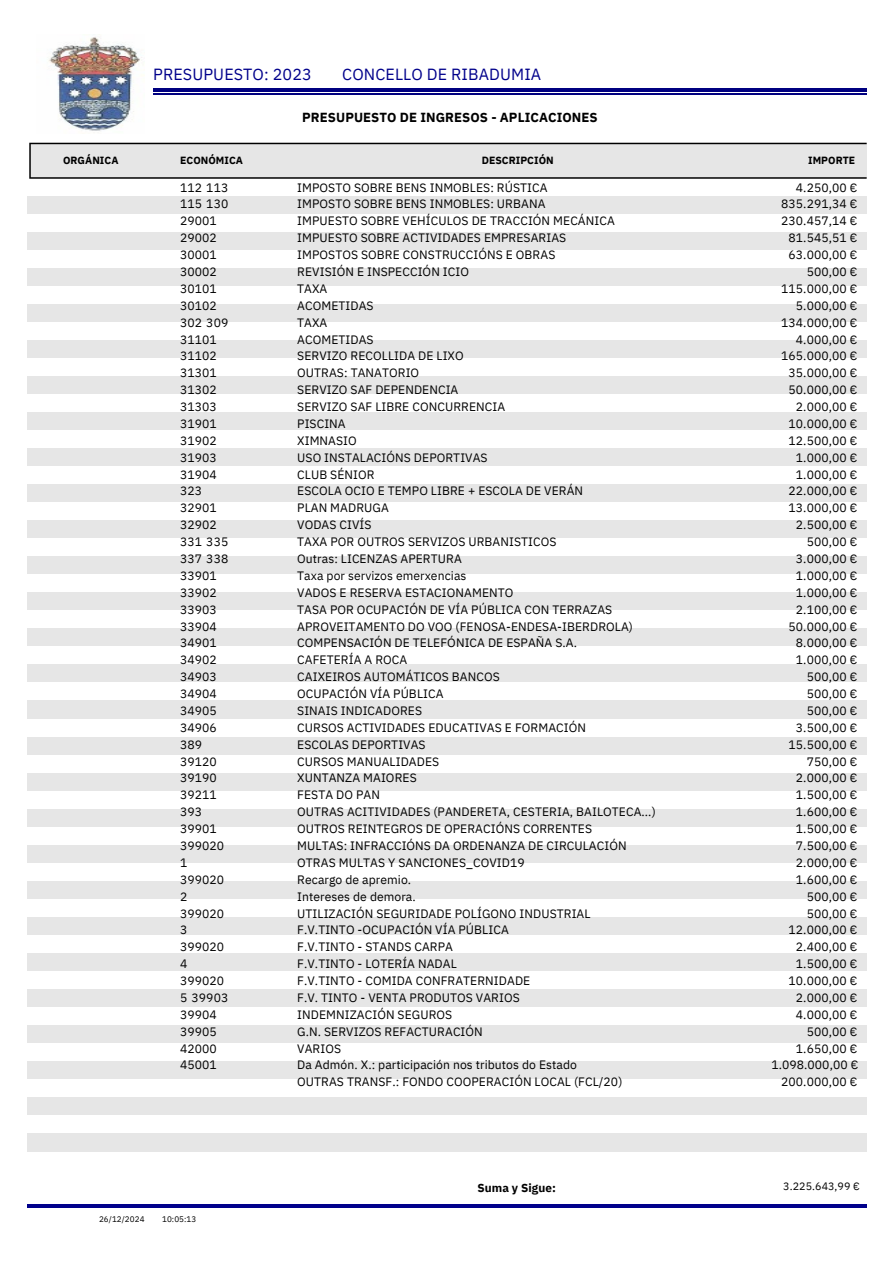
<style>
.page{position:relative;width:894px;height:1264px;background:#fff}
.page>*{position:absolute;margin:0;border:0;box-sizing:border-box;transform-origin:0 0}
.t1{font:16.05px "IBM Plex Sans";letter-spacing:.005em;color:#00008b}
.t2{font:700 13.05px "IBM Plex Sans";letter-spacing:.005em;color:#000}
.t3{font:12.15px/16.8px "IBM Plex Sans";letter-spacing:.005em;color:#000}
.t4{font:700 11.7px "IBM Plex Sans";letter-spacing:.005em;color:#000}
.t5{font:10.65px "IBM Plex Sans";letter-spacing:.005em;color:#000}
.t6{font:700 10.35px "IBM Plex Sans";letter-spacing:.005em;color:#000}
.t7{font:8.1px "IBM Plex Sans";letter-spacing:.005em;color:#000}
</style>
<div class="page">
<hr style="left:27px;top:1204px;width:839px;height:3px;background:#00008b">
<div style="left:27px;top:197px;width:839px;height:18px;background:#e6e6e6"></div>
<div style="left:27px;top:233px;width:839px;height:18px;background:#e6e6e6"></div>
<div style="left:27px;top:269px;width:839px;height:18px;background:#e6e6e6"></div>
<div style="left:27px;top:305px;width:839px;height:18px;background:#e6e6e6"></div>
<div style="left:27px;top:341px;width:839px;height:18px;background:#e6e6e6"></div>
<div style="left:27px;top:377px;width:839px;height:18px;background:#e6e6e6"></div>
<div style="left:27px;top:413px;width:839px;height:18px;background:#e6e6e6"></div>
<div style="left:27px;top:449px;width:839px;height:18px;background:#e6e6e6"></div>
<div style="left:27px;top:485px;width:839px;height:18px;background:#e6e6e6"></div>
<div style="left:27px;top:521px;width:839px;height:18px;background:#e6e6e6"></div>
<div style="left:27px;top:557px;width:839px;height:18px;background:#e6e6e6"></div>
<div style="left:27px;top:593px;width:839px;height:18px;background:#e6e6e6"></div>
<div style="left:27px;top:629px;width:839px;height:18px;background:#e6e6e6"></div>
<div style="left:27px;top:665px;width:839px;height:18px;background:#e6e6e6"></div>
<div style="left:27px;top:701px;width:839px;height:18px;background:#e6e6e6"></div>
<div style="left:27px;top:737px;width:839px;height:18px;background:#e6e6e6"></div>
<div style="left:27px;top:773px;width:839px;height:18px;background:#e6e6e6"></div>
<div style="left:27px;top:809px;width:839px;height:18px;background:#e6e6e6"></div>
<div style="left:27px;top:845px;width:839px;height:18px;background:#e6e6e6"></div>
<div style="left:27px;top:881px;width:839px;height:18px;background:#e6e6e6"></div>
<div style="left:27px;top:917px;width:839px;height:18px;background:#e6e6e6"></div>
<div style="left:27px;top:953px;width:839px;height:18px;background:#e6e6e6"></div>
<div style="left:27px;top:989px;width:839px;height:18px;background:#e6e6e6"></div>
<div style="left:27px;top:1025px;width:839px;height:18px;background:#e6e6e6"></div>
<div style="left:27px;top:1061px;width:839px;height:18px;background:#e6e6e6"></div>
<div style="left:27px;top:1097px;width:839px;height:18px;background:#e6e6e6"></div>
<div style="left:27px;top:1133px;width:839px;height:18px;background:#e6e6e6"></div>
<svg style="left:29px;top:143px;width:837px;height:36px;background:#d4d4d4"></svg>
<hr style="left:153px;top:89px;width:713px;height:3px;background:#000080">
<hr style="left:153px;top:93px;width:713px;height:2px;background:#000080">
<img style="left:48px;top:37px;width:94px;height:94px">
<h1 class="t1" style="left:153px;top:63px;width:160px">PRESUPUESTO: 2023</h1>
<h2 class="t1" style="left:342px;top:63px;width:200px">CONCELLO DE RIBADUMIA</h2>
<p class="t2" style="left:302px;top:108px;width:297px">PRESUPUESTO DE INGRESOS - APLICACIONES</p>
<h6 class="t6" style="left:63px;top:153px;width:57px">ORGÁNICA</h6>
<h6 class="t6" style="left:180px;top:153px;width:64px">ECONÓMICA</h6>
<h3 class="t6" style="left:481px;top:153px;width:74px">DESCRIPCIÓN</h3>
<h6 class="t6" style="left:807px;top:153px;width:49px">IMPORTE</h6>
<h3 class="t3" style="left:180px;top:179px;width:50px">112 113<br>115 130<br>29001<br>29002<br>30001<br>30002<br>30101<br>30102<br>302 309<br>31101<br>31102<br>31301<br>31302<br>31303<br>31901<br>31902<br>31903<br>31904<br>323<br>32901<br>32902<br>331 335<br>337 338<br>33901<br>33902<br>33903<br>33904<br>34901<br>34902<br>34903<br>34904<br>34905<br>34906<br>389<br>39120<br>39190<br>39211<br>393<br>39901<br>399020<br>1<br>399020<br>2<br>399020<br>3<br>399020<br>4<br>399020<br>5 39903<br>39904<br>39905<br>42000<br>45001</h3>
<h6 class="t3" style="left:297px;top:179px;width:360px">IMPOSTO SOBRE BENS INMOBLES: RÚSTICA<br>IMPOSTO SOBRE BENS INMOBLES: URBANA<br>IMPUESTO SOBRE VEHÍCULOS DE TRACCIÓN MECÁNICA<br>IMPUESTO SOBRE ACTIVIDADES EMPRESARIAS<br>IMPOSTOS SOBRE CONSTRUCCIÓNS E OBRAS<br>REVISIÓN E INSPECCIÓN ICIO<br>TAXA<br>ACOMETIDAS<br>TAXA<br>ACOMETIDAS<br>SERVIZO RECOLLIDA DE LIXO<br>OUTRAS: TANATORIO<br>SERVIZO SAF DEPENDENCIA<br>SERVIZO SAF LIBRE CONCURRENCIA<br>PISCINA<br>XIMNASIO<br>USO INSTALACIÓNS DEPORTIVAS<br>CLUB SÉNIOR<br>ESCOLA OCIO E TEMPO LIBRE + ESCOLA DE VERÁN<br>PLAN MADRUGA<br>VODAS CIVÍS<br>TAXA POR OUTROS SERVIZOS URBANISTICOS<br>Outras: LICENZAS APERTURA<br>Taxa por servizos emerxencias<br>VADOS E RESERVA ESTACIONAMENTO<br>TASA POR OCUPACIÓN DE VÍA PÚBLICA CON TERRAZAS<br>APROVEITAMENTO DO VOO (FENOSA-ENDESA-IBERDROLA)<br>COMPENSACIÓN DE TELEFÓNICA DE ESPAÑA S.A.<br>CAFETERÍA A ROCA<br>CAIXEIROS AUTOMÁTICOS BANCOS<br>OCUPACIÓN VÍA PÚBLICA<br>SINAIS INDICADORES<br>CURSOS ACTIVIDADES EDUCATIVAS E FORMACIÓN<br>ESCOLAS DEPORTIVAS<br>CURSOS MANUALIDADES<br>XUNTANZA MAIORES<br>FESTA DO PAN<br>OUTRAS ACITIVIDADES (PANDERETA, CESTERIA, BAILOTECA...)<br>OUTROS REINTEGROS DE OPERACIÓNS CORRENTES<br>MULTAS: INFRACCIÓNS DA ORDENANZA DE CIRCULACIÓN<br>OTRAS MULTAS Y SANCIONES_COVID19<br>Recargo de apremio.<br>Intereses de demora.<br>UTILIZACIÓN SEGURIDADE POLÍGONO INDUSTRIAL<br>F.V.TINTO -OCUPACIÓN VÍA PÚBLICA<br>F.V.TINTO - STANDS CARPA<br>F.V.TINTO - LOTERÍA NADAL<br>F.V.TINTO - COMIDA CONFRATERNIDADE<br>F.V. TINTO - VENTA PRODUTOS VARIOS<br>INDEMNIZACIÓN SEGUROS<br>G.N. SERVIZOS REFACTURACIÓN<br>VARIOS<br>Da Admón. X.: participación nos tributos do Estado<br>OUTRAS TRANSF.: FONDO COOPERACIÓN LOCAL (FCL/20)</h6>
<h3 class="t3" style="left:771px;top:179px;width:88px;text-align:right">4.250,00 €<br>835.291,34 €<br>230.457,14 €<br>81.545,51 €<br>63.000,00 €<br>500,00 €<br>115.000,00 €<br>5.000,00 €<br>134.000,00 €<br>4.000,00 €<br>165.000,00 €<br>35.000,00 €<br>50.000,00 €<br>2.000,00 €<br>10.000,00 €<br>12.500,00 €<br>1.000,00 €<br>1.000,00 €<br>22.000,00 €<br>13.000,00 €<br>2.500,00 €<br>500,00 €<br>3.000,00 €<br>1.000,00 €<br>1.000,00 €<br>2.100,00 €<br>50.000,00 €<br>8.000,00 €<br>1.000,00 €<br>500,00 €<br>500,00 €<br>500,00 €<br>3.500,00 €<br>15.500,00 €<br>750,00 €<br>2.000,00 €<br>1.500,00 €<br>1.600,00 €<br>1.500,00 €<br>7.500,00 €<br>2.000,00 €<br>1.600,00 €<br>500,00 €<br>500,00 €<br>12.000,00 €<br>2.400,00 €<br>1.500,00 €<br>10.000,00 €<br>2.000,00 €<br>4.000,00 €<br>500,00 €<br>1.650,00 €<br>1.098.000,00 €<br>200.000,00 €</h3>
<h4 class="t7" style="left:99px;top:1213px;width:47px">26/12/2024</h4>
<h5 class="t7" style="left:162px;top:1213px;width:36px">10:05:13</h5>
<p class="t4" style="left:477px;top:1180px;width:80px">Suma y Sigue:</p>
<h1 class="t5" style="left:783px;top:1178px;width:78px">3.225.643,99 €</h1>
</div>
